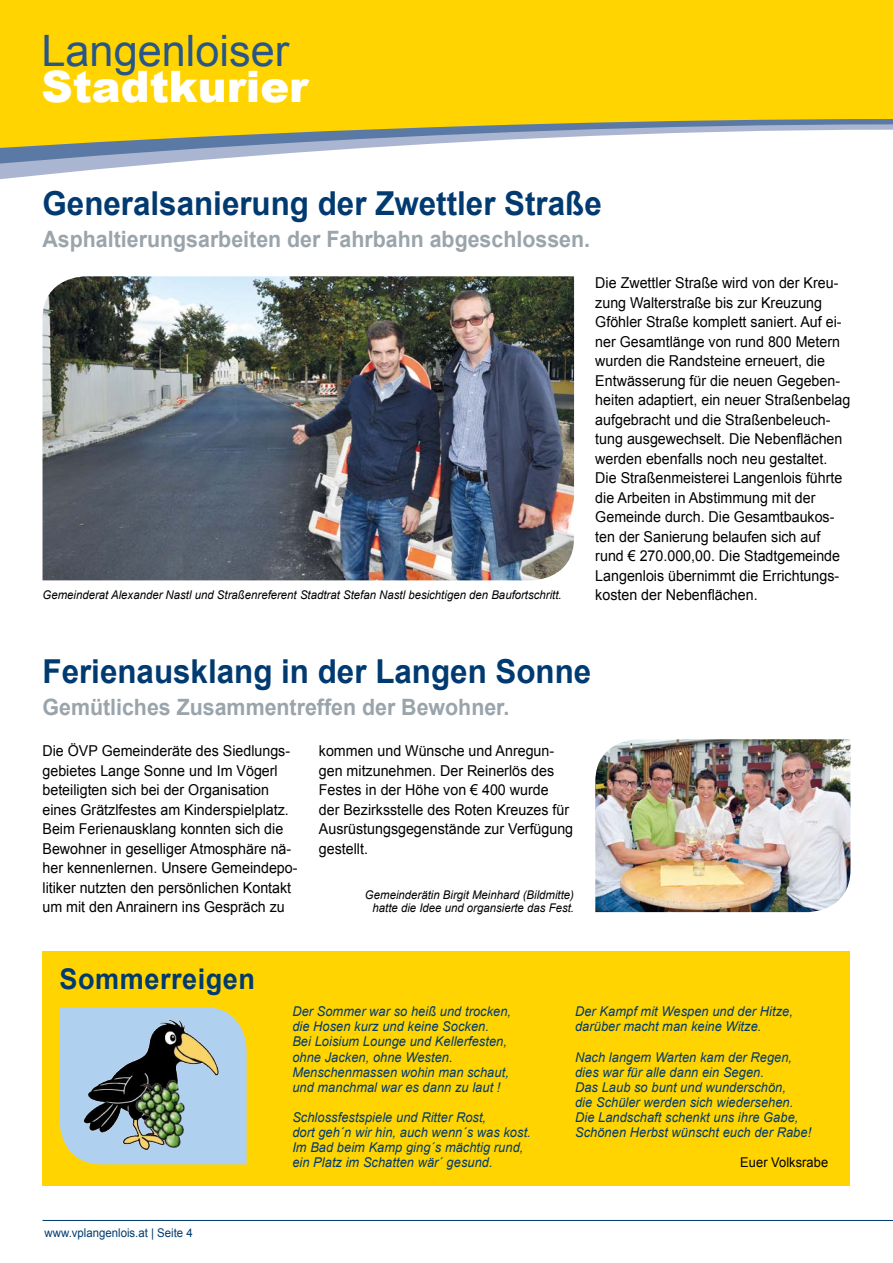
<style>
.page{position:relative;width:893px;height:1263px;background:#fff}
.page>*{position:absolute;margin:0;border:0;box-sizing:border-box;transform-origin:0 0}
.t1{font:43.35px "Arial";color:#285689}
.t2{font:900 43.35px "Arial";color:#fff}
.t3{font:700 33px "Arial";color:#003a70;scale:.95 1}
.t4{font:700 28.5px "Arial";letter-spacing:.02em;color:#003a70;scale:.95 1}
.t5{font:700 22.5px "Arial";color:#9aa4ab;scale:.95 1}
.t6{font:15px/19.5px "Arial";color:#000;scale:.95 1}
.t7{font:italic 13.5px/15.1px "Arial";letter-spacing:.005em;color:#003a70;scale:.95 1}
.t8{font:13.5px "Arial";letter-spacing:.005em;color:#000;scale:.95 1}
.t9{font:italic 12px/13.5px "Arial";color:#000;text-align:right;scale:.95 1}
.t10{font:12px "Arial";color:#003a70;scale:.95 1}
</style>
<div class="page">
<svg style="left:0;top:165px;width:143px;height:15px"></svg>
<svg style="left:0;top:149px;width:347px;height:16px"></svg>
<svg style="left:0;top:0;width:893px;height:149px;background:#f4d01c"></svg>
<hr style="left:43px;top:1220px;width:850px;height:1px;background:#003a70">
<img style="left:43px;top:276px;width:531px;height:304px">
<img style="left:595px;top:739px;width:255px;height:173px">
<div style="left:43px;top:951px;width:807px;height:234px;background:#ffd400"></div>
<svg style="left:60px;top:1007px;width:187px;height:157px;background:#b4d0dd"></svg>
<img style="left:83px;top:1016px;width:138px;height:135px">
<img style="left:127px;top:1073px;width:71px;height:85px">
<h1 class="t1" style="left:41px;top:22px;width:249px">Langenloiser</h1>
<h1 class="t2" style="left:41px;top:55px;width:269px">Stadtkurier</h1>
<h2 class="t3" style="left:43px;top:181px;width:590px">Generalsanierung der Zwettler Straße</h2>
<h3 class="t5" style="left:43px;top:224px;width:578px">Asphaltierungsarbeiten der Fahrbahn abgeschlossen.</h3>
<p class="t6" style="left:595px;top:273px;width:270px">Die Zwettler Straße wird von der Kreu&shy;zung Walterstraße bis zur Kreuzung Gföhler Straße komplett saniert. Auf ei&shy;ner Gesamtlänge von rund 800 Metern wurden die Randsteine erneuert, die Entwässerung für die neuen Gegeben&shy;heiten adaptiert, ein neuer Straßenbelag aufgebracht und die Straßenbeleuch&shy;tung ausgewechselt. Die Nebenflächen werden ebenfalls noch neu gestaltet.<br>Die Straßenmeisterei Langenlois führte die Arbeiten in Abstimmung mit der Gemeinde durch. Die Gesamtbaukos&shy;ten der Sanierung belaufen sich auf rund € 270.000,00. Die Stadtgemeinde Langenlois übernimmt die Errichtungs-</p>
<p class="t9" style="left:43px;top:589px;width:548px">Gemeinderat Alexander Nastl und Straßenreferent Stadtrat Stefan Nastl besichtigen den Baufortschritt.</p>
<p class="t6" style="left:595px;top:585px;width:172px">kosten der Nebenflächen.</p>
<h2 class="t3" style="left:43px;top:649px;width:579px">Ferienausklang in der Langen Sonne</h2>
<h3 class="t5" style="left:43px;top:692px;width:493px">Gemütliches Zusammentreffen der Bewohner.</h3>
<p class="t6" style="left:43px;top:741px;width:270px">Die ÖVP Gemeinderäte des Siedlungs&shy;gebietes Lange Sonne und Im Vögerl beteiligten sich bei der Organisation eines Grätzlfestes am Kinderspielplatz.<br>Beim Ferienausklang konnten sich die Bewohner in geselliger Atmosphäre nä&shy;her kennenlernen. Unsere Gemeindepo&shy;litiker nutzten den persönlichen Kontakt um mit den Anrainern ins Gespräch zu</p>
<p class="t6" style="left:319px;top:741px;width:269px">kommen und Wünsche und Anregun&shy;gen mitzunehmen. Der Reinerlös des<br>Festes in der Höhe von € 400 wurde<br>der Bezirksstelle des Roten Kreuzes für<br>Ausrüstungsgegenstände zur Verfügung gestellt.</p>
<p class="t9" style="left:365px;top:888px;width:222px">Gemeinderätin Birgit Meinhard (Bildmitte) hatte die Idee und organsierte das Fest.</p>
<h3 class="t4" style="left:60px;top:960px;width:207px">Sommerreigen</h3>
<p class="t10" style="left:45px;top:1225px;width:157px">www.vplangenlois.at | Seite 4</p>
<p class="t7" style="left:292px;top:1004px;width:232px">Der Sommer war so heiß und trocken, die Hosen kurz und keine Socken.<br>Bei Loisium Lounge und Kellerfesten, ohne Jacken, ohne Westen.<br>Menschenmassen wohin man schaut, und manchmal war es dann zu laut !</p>
<p class="t7" style="left:292px;top:1110px;width:253px">Schlossfestspiele und Ritter Rost,<br>dort geh´n wir hin, auch wenn´s was kost.<br>Im Bad beim Kamp ging´s mächtig rund, ein Platz im Schatten wär´ gesund.</p>
<p class="t7" style="left:575px;top:1004px;width:231px">Der Kampf mit Wespen und der Hitze, darüber macht man keine Witze.</p>
<p class="t7" style="left:575px;top:1049px;width:250px">Nach langem Warten kam der Regen, dies war für alle dann ein Segen.<br>Das Laub so bunt und wunderschön,<br>die Schüler werden sich wiedersehen.<br>Die Landschaft schenkt uns ihre Gabe, Schönen Herbst wünscht euch der Rabe!</p>
<p class="t8" style="left:740px;top:1154px;width:94px">Euer Volksrabe</p>
</div>
